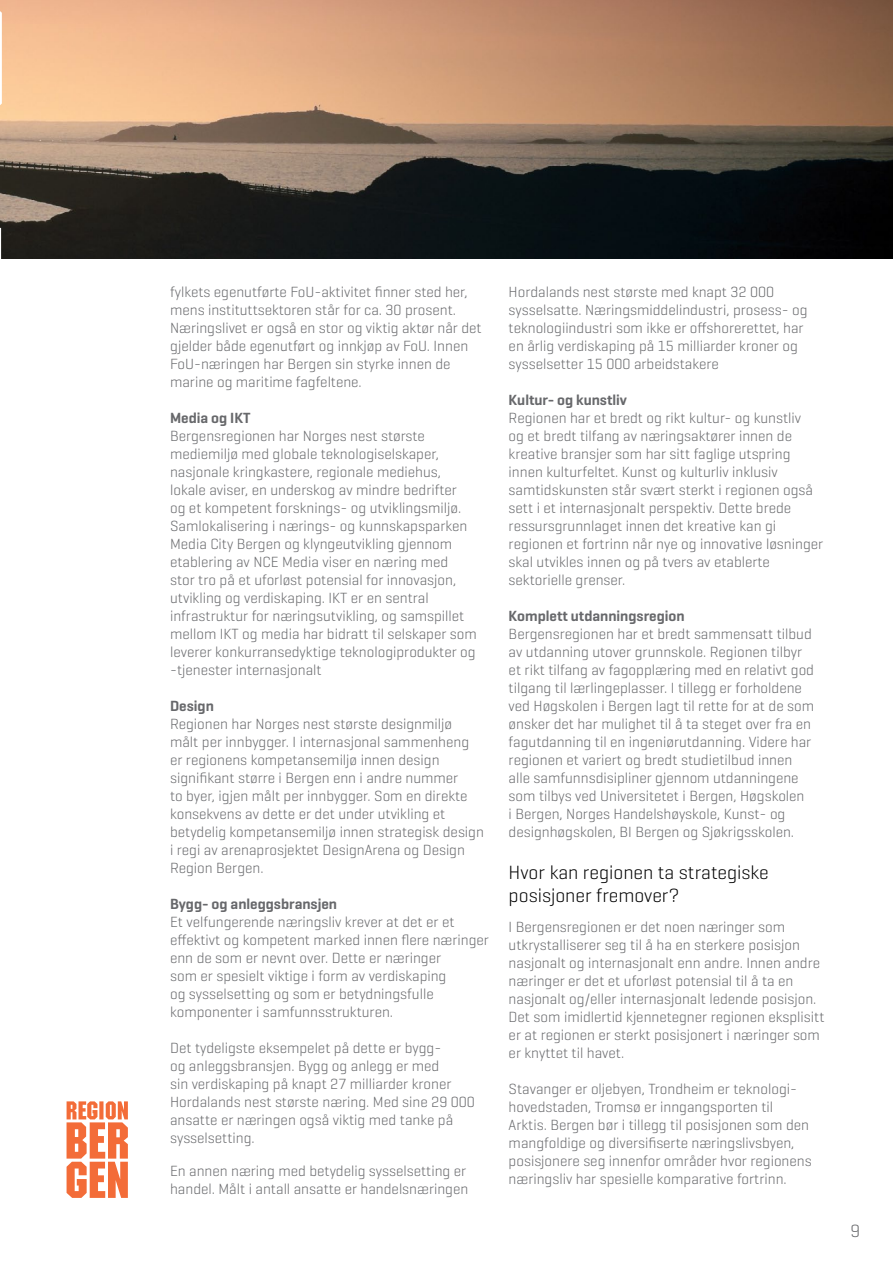
<style>
.page{position:relative;width:893px;height:1263px;background:#fff}
.page>*{position:absolute;margin:0;border:0;box-sizing:border-box;transform-origin:0 0}
.t1{font:300 19.5px/23.4px "Geogrotesque";color:#000}
.t2{font:300 18px "Geogrotesque";color:#67686b}
.t3{font:300 15px/18px "Geogrotesque";color:#67686b}
.t4{font:600 15px "Geogrotesque";color:#67686b}
</style>
<div class="page">
<img style="left:0;top:0;width:893px;height:258px">
<svg style="left:67px;top:1101px;width:61px;height:97px"></svg>
<p class="t3" style="left:170px;top:283px;width:313px">fylkets egenutførte FoU-aktivitet finner sted her, mens instituttsektoren står for ca. 30 prosent.<br>Næringslivet er også en stor og viktig aktør når det gjelder både egenutført og innkjøp av FoU. Innen FoU-næringen har Bergen sin styrke innen de marine og maritime fagfeltene.</p>
<p class="t4" style="left:170px;top:409px;width:82px">Media og IKT</p>
<p class="t3" style="left:170px;top:427px;width:308px">Bergensregionen har Norges nest største mediemiljø med globale teknologiselskaper, nasjonale kringkastere, regionale mediehus, lokale aviser, en underskog av mindre bedrifter<br>og et kompetent forsknings- og utviklingsmiljø.<br>Samlokalisering i nærings- og kunnskapsparken Media City Bergen og klyngeutvikling gjennom etablering av NCE Media viser en næring med<br>stor tro på et uforløst potensial for innovasjon, utvikling og verdiskaping. IKT er en sentral infrastruktur for næringsutvikling, og samspillet mellom IKT og media har bidratt til selskaper som leverer konkurransedyktige teknologiprodukter og -tjenester internasjonalt</p>
<p class="t4" style="left:170px;top:697px;width:45px">Design</p>
<p class="t3" style="left:170px;top:715px;width:315px">Regionen har Norges nest største designmiljø målt per innbygger. I internasjonal sammenheng er regionens kompetansemiljø innen design signifikant større i Bergen enn i andre nummer<br>to byer, igjen målt per innbygger. Som en direkte konsekvens av dette er det under utvikling et betydelig kompetansemiljø innen strategisk design i regi av arenaprosjektet DesignArena og Design Region Bergen.</p>
<p class="t4" style="left:170px;top:895px;width:168px">Bygg- og anleggsbransjen</p>
<p class="t3" style="left:170px;top:913px;width:320px">Et velfungerende næringsliv krever at det er et effektivt og kompetent marked innen flere næringer enn de som er nevnt over. Dette er næringer<br>som er spesielt viktige i form av verdiskaping<br>og sysselsetting og som er betydningsfulle komponenter i samfunnsstrukturen.</p>
<p class="t3" style="left:170px;top:1039px;width:306px">Det tydeligste eksempelet på dette er bygg-<br>og anleggsbransjen. Bygg og anlegg er med<br>sin verdiskaping på knapt 27 milliarder kroner Hordalands nest største næring. Med sine 29 000 ansatte er næringen også viktig med tanke på sysselsetting.</p>
<p class="t3" style="left:170px;top:1162px;width:300px">En annen næring med betydelig sysselsetting er handel. Målt i antall ansatte er handelsnæringen</p>
<p class="t3" style="left:509px;top:283px;width:300px">Hordalands nest største med knapt 32 000 sysselsatte. Næringsmiddelindustri, prosess- og teknologiindustri som ikke er offshorerettet, har en årlig verdiskaping på 15 milliarder kroner og sysselsetter 15 000 arbeidstakere</p>
<p class="t4" style="left:509px;top:391px;width:120px">Kultur- og kunstliv</p>
<p class="t3" style="left:509px;top:409px;width:316px">Regionen har et bredt og rikt kultur- og kunstliv<br>og et bredt tilfang av næringsaktører innen de kreative bransjer som har sitt faglige utspring innen kulturfeltet. Kunst og kulturliv inklusiv samtidskunsten står svært sterkt i regionen også sett i et internasjonalt perspektiv. Dette brede ressursgrunnlaget innen det kreative kan gi regionen et fortrinn når nye og innovative løsninger skal utvikles innen og på tvers av etablerte sektorielle grenser.</p>
<p class="t4" style="left:509px;top:607px;width:178px">Komplett utdanningsregion</p>
<p class="t3" style="left:509px;top:625px;width:307px">Bergensregionen har et bredt sammensatt tilbud av utdanning utover grunnskole. Regionen tilbyr et rikt tilfang av fagopplæring med en relativt god tilgang til lærlingeplasser. I tillegg er forholdene ved Høgskolen i Bergen lagt til rette for at de som ønsker det har mulighet til å ta steget over fra en fagutdanning til en ingeniørutdanning. Videre har regionen et variert og bredt studietilbud innen alle samfunnsdisipliner gjennom utdanningene som tilbys ved Universitetet i Bergen, Høgskolen<br>i Bergen, Norges Handelshøyskole, Kunst- og designhøgskolen, BI Bergen og Sjøkrigsskolen.</p>
<h1 class="t1" style="left:509px;top:860px;width:262px">Hvor kan regionen ta strategiske posisjoner fremover?</h1>
<p class="t3" style="left:509px;top:917px;width:317px">I Bergensregionen er det noen næringer som utkrystalliserer seg til å ha en sterkere posisjon nasjonalt og internasjonalt enn andre. Innen andre næringer er det et uforløst potensial til å ta en nasjonalt og/eller internasjonalt ledende posisjon.<br>Det som imidlertid kjennetegner regionen eksplisitt er at regionen er sterkt posisjonert i næringer som er knyttet til havet.</p>
<p class="t3" style="left:509px;top:1079px;width:305px">Stavanger er oljebyen, Trondheim er teknologi&shy;hovedstaden, Tromsø er inngangsporten til Arktis. Bergen bør i tillegg til posisjonen som den mangfoldige og diversifiserte næringslivsbyen, posisjonere seg innenfor områder hvor regionens næringsliv har spesielle komparative fortrinn.</p>
<p class="t2" style="left:850px;top:1220px;width:11px">9</p>
</div>
